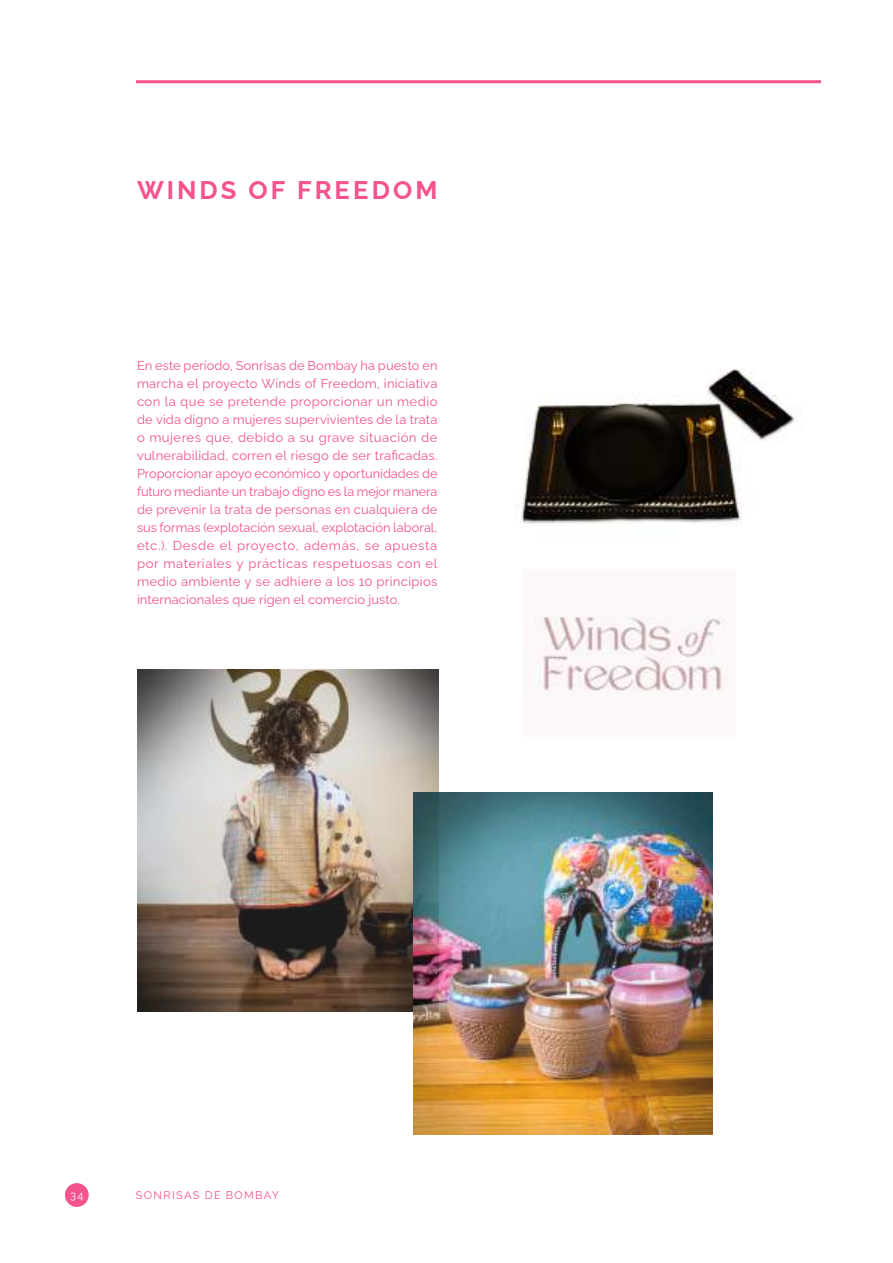
<style>
.page{position:relative;width:893px;height:1263px;background:#fff}
.page>*{position:absolute;margin:0;border:0;box-sizing:border-box;transform-origin:0 0}
.t1{font:700 25.5px "Raleway";letter-spacing:.12em;color:#f4538e}
.t2{font:12.9px/18px "Raleway";letter-spacing:.01em;color:#f4538e;text-align:justify}
.t3{font:11.1px "Raleway";letter-spacing:.115em;color:#f4538e}
.t4{font:11.1px "Raleway";color:#fff}
</style>
<div class="page">
<img style="left:137px;top:670px;width:302px;height:342px">
<img style="left:413px;top:793px;width:299px;height:342px">
<img style="left:535px;top:617px;width:192px;height:74px">
<img style="left:515px;top:369px;width:286px;height:155px">
<div style="left:65px;top:1183px;width:24px;height:24px;background:#f4538e;border-radius:50%"></div>
<hr style="left:136px;top:80px;width:685px;height:3px;background:#f4538e">
<h1 class="t1" style="left:137px;top:169px;width:302px">WINDS OF FREEDOM</h1>
<p class="t2" style="left:137px;top:355px;width:302px">En este período, Sonrisas de Bombay ha puesto en marcha el proyecto Winds of Freedom, iniciativa con la que se pretende proporcionar un medio de vida digno a mujeres supervivientes de la trata o mujeres que, debido a su grave situación de vulnerabilidad, corren el riesgo de ser traficadas.<br>Proporcionar apoyo económico y oportunidades de futuro mediante un trabajo digno es la mejor manera de prevenir la trata de personas en cualquiera de sus formas (explotación sexual, explotación laboral, etc.). Desde el proyecto, además, se apuesta por materiales y prácticas respetuosas con el medio ambiente y se adhiere a los 10 principios internacionales que rigen el comercio justo.</p>
<p class="t4" style="left:70px;top:1186px;width:15px">34</p>
<p class="t3" style="left:136px;top:1186px;width:145px">SONRISAS DE BOMBAY</p>
</div>
